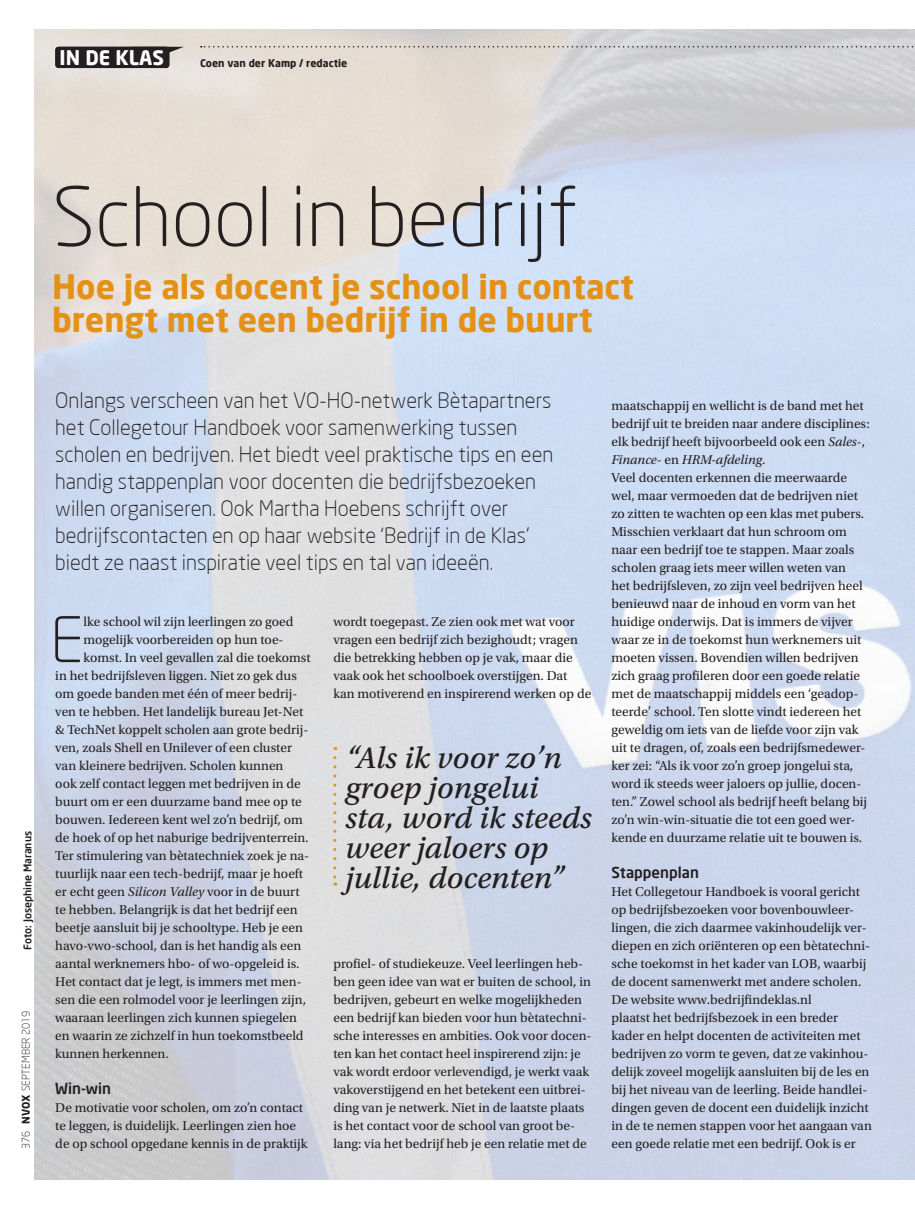
<style>
.page{position:relative;width:915px;height:1212px;background:#fff}
.page>*{position:absolute;margin:0;border:0;box-sizing:border-box;transform-origin:0 0}
.t1{font:300 81px "Neo Sans";color:#231f20}
.t2{font:300 61.95px "Neo Sans";color:#231f20}
.t3{font:700 33px/33px "Neo Sans";color:#e49117}
.t4{font:31.5px/30px "Utopia Std Capt It";color:#231f20}
.t5{font:300 21px/27px "Neo Sans";color:#231f20}
.t6{font:700 19.8px "Neo Sans";color:#fff}
.t7{font:500 15px "Neo Sans";color:#231f20}
.t8{font:13.5px/18px "Utopia Std";color:#231f20}
.t9{font:700 10.5px "Neo Sans";color:#231f20}
.t10{font:500 10.5px "Neo Sans";color:#231f20}
.t11{font:300 10.5px "Neo Sans";color:#231f20}
.s1{font-weight:700}
.s2{font-style:italic}
</style>
<div class="page">
<img style="left:34px;top:30px;width:880px;height:1149px">
<svg style="left:168px;top:47px;width:16px;height:10px"></svg>
<div style="left:55px;top:47px;width:114px;height:21px;background:#231f20;border-radius:3px"></div>
<svg style="left:201px;top:46px;width:714px;height:2px"></svg>
<svg style="left:333px;top:757px;width:3px;height:128px"></svg>
<h3 class="t6" style="left:60px;top:45px;width:106px">IN DE KLAS</h3>
<p class="t9" style="left:200px;top:57px;width:149px">Coen van der Kamp / redactie</p>
<h1 class="t1" style="left:52px;top:168px;width:527px">School in bedrijf</h1>
<h3 class="t3" style="left:52px;top:269px;width:583px">Hoe je als docent je school in contact brengt met een bedrijf in de buurt</h3>
<p class="t10" style="left:21px;top:950px;width:121px;rotate:-90deg">Foto: Josephine Maranus</p>
<p class="t11" style="left:20px;top:1149px;width:140px;rotate:-90deg">376 <span class="s1">NVOX</span> SEPTEMBER 2019</p>
<p class="t5" style="left:55px;top:386px;width:499px">Onlangs verscheen van het VO-HO-netwerk Bètapartners het Collegetour Handboek voor samenwerking tussen scholen en bedrijven. Het biedt veel praktische tips en een handig stappenplan voor docenten die bedrijfsbezoeken willen organiseren. Ook Martha Hoebens schrijft over bedrijfscontacten en op haar website ‘Bedrijf in de Klas’ biedt ze naast inspiratie veel tips en tal van ideeën.</p>
<p class="t8" style="left:611px;top:397px;width:260px">maatschappij en wellicht is de band met het bedrijf uit te breiden naar andere disciplines: elk bedrijf heeft bijvoorbeeld ook een <span class="s2">Sales</span>-, <span class="s2">Finance</span>- en <span class="s2">HRM-afdeling</span>.<br>Veel docenten erkennen die meerwaarde wel, maar vermoeden dat de bedrijven niet zo zitten te wachten op een klas met pubers.<br>Misschien verklaart dat hun schroom om naar een bedrijf toe te stappen. Maar zoals scholen graag iets meer willen weten van<br>het bedrijfsleven, zo zijn veel bedrijven heel benieuwd naar de inhoud en vorm van het huidige onderwijs. Dat is immers de vijver waar ze in de toekomst hun werknemers uit moeten vissen. Bovendien willen bedrijven zich graag profileren door een goede relatie met de maatschappij middels een ‘geadop&shy;teerde’ school. Ten slotte vindt iedereen het geweldig om iets van de liefde voor zijn vak uit te dragen, of, zoals een bedrijfsmedewer&shy;ker zei: “Als ik voor zo’n groep jongelui sta, word ik steeds weer jaloers op jullie, docen&shy;ten.” Zowel school als bedrijf heeft belang bij zo’n win-win-situatie die tot een goed wer&shy;kende en duurzame relatie uit te bouwen is.</p>
<p class="t7" style="left:611px;top:863px;width:89px">Stappenplan</p>
<p class="t8" style="left:611px;top:883px;width:262px">Het Collegetour Handboek is vooral gericht op bedrijfsbezoeken voor bovenbouwleer&shy;lingen, die zich daarmee vakinhoudelijk ver&shy;diepen en zich oriënteren op een bètatechni&shy;sche toekomst in het kader van LOB, waarbij de docent samenwerkt met andere scholen.<br>De website www.bedrijfindeklas.nl<br>plaatst het bedrijfsbezoek in een breder kader en helpt docenten de activiteiten met bedrijven zo vorm te geven, dat ze vakinhou&shy;delijk zoveel mogelijk aansluiten bij de les en bij het niveau van de leerling. Beide handlei&shy;dingen geven de docent een duidelijk inzicht in de te nemen stappen voor het aangaan van een goede relatie met een bedrijf. Ook is er</p>
<h2 class="t2" style="left:50px;top:602px;width:35px">E</h2>
<p class="t8" style="left:83px;top:613px;width:211px">lke school wil zijn leerlingen zo goed</p>
<p class="t8" style="left:333px;top:613px;width:259px">wordt toegepast. Ze zien ook met wat voor vragen een bedrijf zich bezighoudt; vragen die betrekking hebben op je vak, maar die vaak ook het schoolboek overstijgen. Dat kan motiverend en inspirerend werken op de</p>
<p class="t8" style="left:83px;top:631px;width:202px">mogelijk voorbereiden op hun toe-</p>
<p class="t8" style="left:83px;top:649px;width:228px">komst. In veel gevallen zal die toekomst</p>
<p class="t8" style="left:55px;top:667px;width:243px">in het bedrijfsleven liggen. Niet zo gek dus</p>
<p class="t8" style="left:55px;top:685px;width:243px">om goede banden met één of meer bedrij-</p>
<p class="t8" style="left:55px;top:703px;width:249px">ven te hebben. Het landelijk bureau Jet-Net</p>
<p class="t8" style="left:55px;top:721px;width:255px">&amp; TechNet koppelt scholen aan grote bedrij-</p>
<p class="t8" style="left:55px;top:739px;width:238px">ven, zoals Shell en Unilever of een cluster</p>
<p class="t8" style="left:55px;top:757px;width:229px">van kleinere bedrijven. Scholen kunnen</p>
<p class="t8" style="left:55px;top:775px;width:247px">ook zelf contact leggen met bedrijven in de</p>
<p class="t8" style="left:55px;top:793px;width:248px">buurt om er een duurzame band mee op te</p>
<p class="t8" style="left:55px;top:811px;width:249px">bouwen. Iedereen kent wel zo’n bedrijf, om</p>
<p class="t8" style="left:55px;top:829px;width:255px">de hoek of op het naburige bedrijventerrein.</p>
<p class="t8" style="left:55px;top:847px;width:255px">Ter stimulering van bètatechniek zoek je na-</p>
<p class="t8" style="left:55px;top:865px;width:249px">tuurlijk naar een tech-bedrijf, maar je hoeft</p>
<p class="t8" style="left:55px;top:883px;width:246px">er echt geen <span class="s2">Silicon Valley</span> voor in de buurt</p>
<p class="t8" style="left:55px;top:901px;width:244px">te hebben. Belangrijk is dat het bedrijf een</p>
<p class="t8" style="left:55px;top:919px;width:249px">beetje aansluit bij je schooltype. Heb je een</p>
<p class="t8" style="left:55px;top:937px;width:247px">havo-vwo-school, dan is het handig als een</p>
<p class="t8" style="left:55px;top:955px;width:246px">aantal werknemers hbo- of wo-opgeleid is.</p>
<p class="t8" style="left:55px;top:973px;width:248px">Het contact dat je legt, is immers met men-</p>
<p class="t8" style="left:55px;top:991px;width:252px">sen die een rolmodel voor je leerlingen zijn,</p>
<p class="t8" style="left:55px;top:1009px;width:243px">waaraan leerlingen zich kunnen spiegelen</p>
<p class="t8" style="left:55px;top:1027px;width:250px">en waarin ze zichzelf in hun toekomstbeeld</p>
<p class="t8" style="left:55px;top:1045px;width:115px">kunnen herkennen.</p>
<p class="t7" style="left:55px;top:1079px;width:57px">Win-win</p>
<p class="t8" style="left:55px;top:1099px;width:254px">De motivatie voor scholen, om zo’n contact te leggen, is duidelijk. Leerlingen zien hoe de op school opgedane kennis in de praktijk</p>
<h3 class="t4" style="left:345px;top:743px;width:248px">“Als ik voor zo’n groep jongelui sta, word ik steeds weer jaloers op jullie, docenten”</h3>
<p class="t8" style="left:333px;top:955px;width:260px">profiel- of studiekeuze. Veel leerlingen heb&shy;ben geen idee van wat er buiten de school, in bedrijven, gebeurt en welke mogelijkheden een bedrijf kan bieden voor hun bètatechni&shy;sche interesses en ambities. Ook voor docen&shy;ten kan het contact heel inspirerend zijn: je vak wordt erdoor verlevendigd, je werkt vaak vakoverstijgend en het betekent een uitbrei&shy;ding van je netwerk. Niet in de laatste plaats is het contact voor de school van groot be&shy;lang: via het bedrijf heb je een relatie met de</p>
</div>
